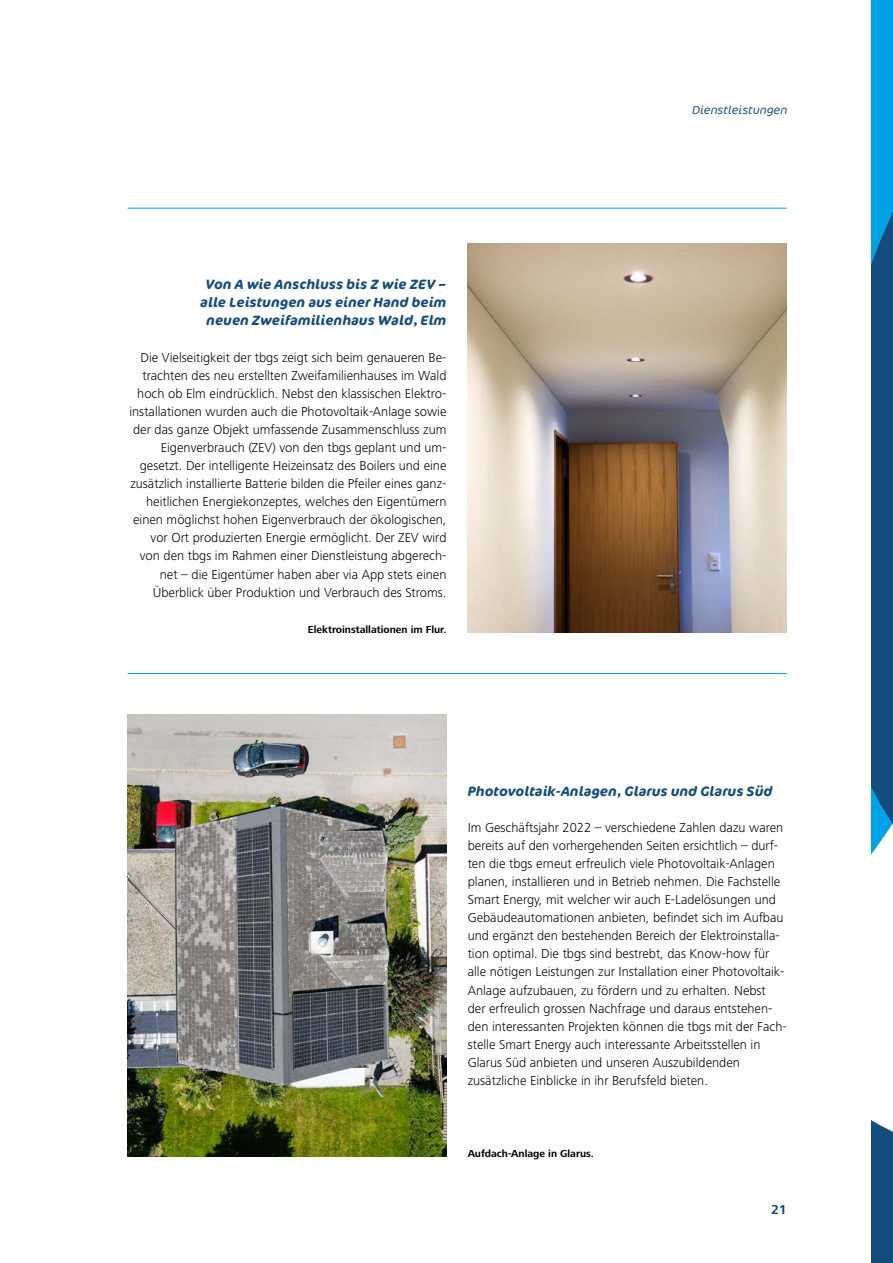
<style>
.page{position:relative;width:893px;height:1263px;background:#fff}
.page>*{position:absolute;margin:0;border:0;box-sizing:border-box;transform-origin:0 0}
.t1{font:300 13.5px/18.1px "Frutiger Next LT";color:#000;text-align:right}
.t2{font:italic 700 13.5px/18.1px "Cocon OT";color:#164c7c;text-align:center}
.t3{font:700 13.5px "Frutiger Next LT";color:#164c7c}
.t4{font:italic 300 12px "Cocon OT";color:#164c7c}
.t5{font:700 10.5px "Frutiger Next LT";color:#000}
</style>
<div class="page">
<svg style="left:872px;top:0;width:21px;height:1263px"></svg>
<img style="left:468px;top:244px;width:319px;height:388px">
<img style="left:128px;top:714px;width:318px;height:443px">
<hr style="left:128px;top:673px;width:659px;height:1px;background:#00a2e6">
<hr style="left:128px;top:208px;width:659px;height:1px;background:#00a2e6">
<p class="t4" style="left:691px;top:103px;width:97px">Dienstleistungen</p>
<p class="t2" style="left:200px;top:276px;width:248px">Von A wie Anschluss bis Z wie ZEV – alle Leistungen aus einer Hand beim neuen Zweifamilienhaus Wald, Elm</p>
<p class="t1" style="left:129px;top:348px;width:319px">Die Vielseitigkeit der tbgs zeigt sich beim genaueren Be&shy;trachten des neu erstellten Zweifamilienhauses im Wald hoch ob Elm eindrücklich. Nebst den klassischen Elektro&shy;installationen wurden auch die Photovoltaik-Anlage sowie der das ganze Objekt umfassende Zusammenschluss zum Eigenverbrauch (ZEV) von den tbgs geplant und um&shy;gesetzt. Der intelligente Heizeinsatz des Boilers und eine zusätzlich installierte Batterie bilden die Pfeiler eines ganz&shy;heitlichen Energiekonzeptes, welches den Eigentümern einen möglichst hohen Eigenverbrauch der ökologischen, vor Ort produzierten Energie ermöglicht. Der ZEV wird von den tbgs im Rahmen einer Dienstleistung abgerech&shy;net – die Eigentümer haben aber via App stets einen Überblick über Produktion und Verbrauch des Stroms.</p>
<p class="t5" style="left:308px;top:623px;width:140px">Elektroinstallationen im Flur.</p>
<p class="t2" style="left:468px;top:782px;width:306px">Photovoltaik-Anlagen, Glarus und Glarus Süd</p>
<p class="t1" style="left:468px;top:818px;width:320px;text-align:left">Im Geschäftsjahr 2022 – verschiedene Zahlen dazu waren bereits auf den vorhergehenden Seiten ersichtlich – durf&shy;ten die tbgs erneut erfreulich viele Photovoltaik-Anlagen planen, installieren und in Betrieb nehmen. Die Fachstelle Smart Energy, mit welcher wir auch E-Ladelösungen und Gebäudeautomationen anbieten, befindet sich im Aufbau und ergänzt den bestehenden Bereich der Elektroinstalla&shy;tion optimal. Die tbgs sind bestrebt, das Know-how für alle nötigen Leistungen zur Installation einer Photovoltaik-Anlage aufzubauen, zu fördern und zu erhalten. Nebst der erfreulich grossen Nachfrage und daraus entstehen&shy;den interessanten Projekten können die tbgs mit der Fach&shy;stelle Smart Energy auch interessante Arbeitsstellen in Glarus Süd anbieten und unseren Auszubildenden zusätzliche Einblicke in ihr Berufsfeld bieten.</p>
<p class="t5" style="left:468px;top:1147px;width:128px">Aufdach-Anlage in Glarus.</p>
<p class="t3" style="left:771px;top:1202px;width:17px">21</p>
</div>
